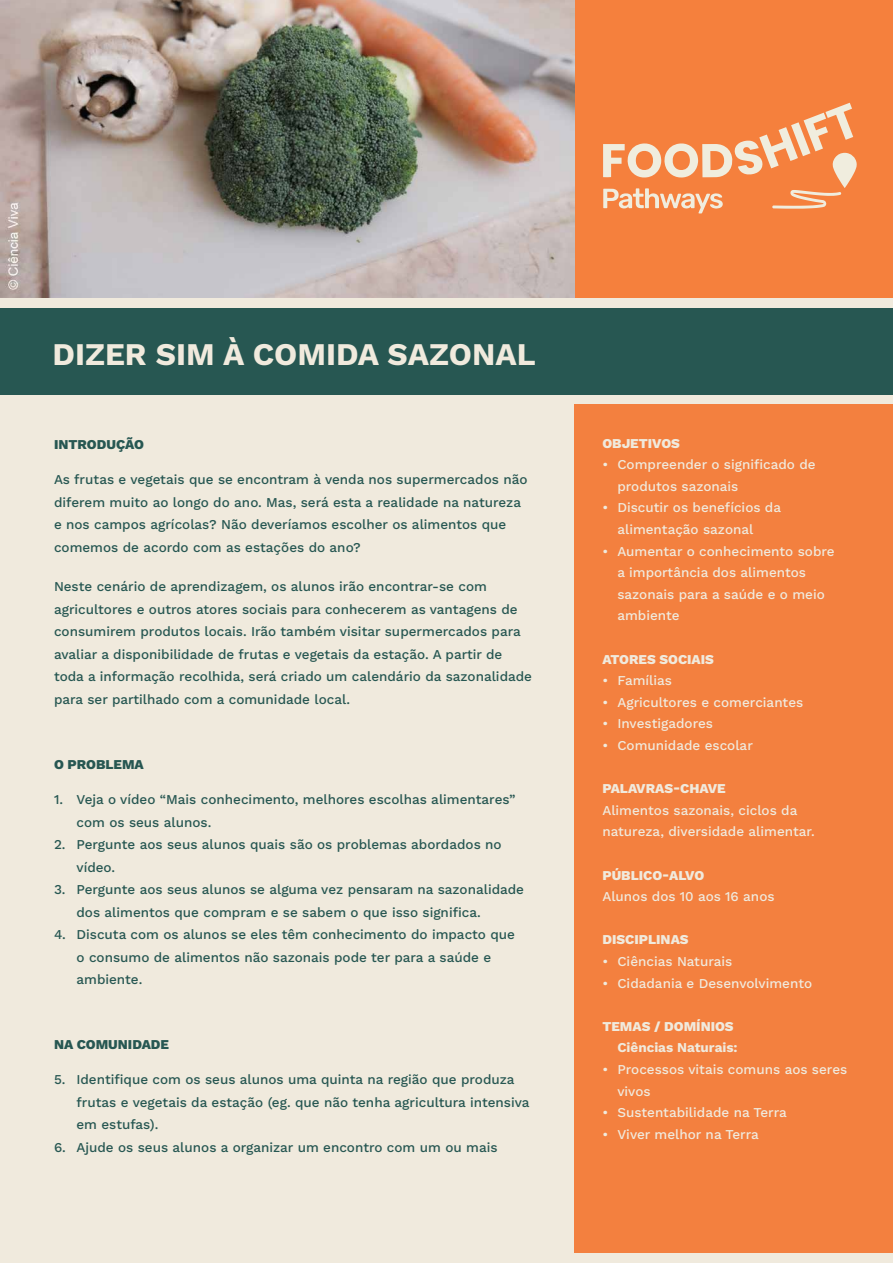
<style>
.page{position:relative;width:893px;height:1263px;background:#f0eadd}
.page>*{position:absolute;margin:0;border:0;box-sizing:border-box;transform-origin:0 0}
.t1{font:700 31.5px "Work Sans";color:#f0eadd}
.t2{font:500 13.5px/22.5px "Work Sans";color:#275752}
.t3{font:500 13.5px/21.6px "Work Sans";color:#f0eadd}
.t4{font:800 13.5px "Work Sans";color:#f0eadd}
.t5{font:800 13.5px "Work Sans";color:#275752}
.t6{font:700 13.5px "Work Sans";color:#f0eadd}
</style>
<div class="page">
<div style="left:0;top:308px;width:893px;height:86px;background:#275752"></div>
<div style="left:574px;top:404px;width:319px;height:848px;background:#f3803f"></div>
<div style="left:574px;top:0;width:319px;height:298px;background:#f5803d"></div>
<svg style="left:603px;top:103px;width:254px;height:111px"></svg>
<img style="left:0;top:0;width:574px;height:297px">
<h1 class="t1" style="left:52px;top:330px;width:485px">DIZER SIM À COMIDA SAZONAL</h1>
<p class="t5" style="left:54px;top:434px;width:91px">INTRODUÇÃO</p>
<p class="t2" style="left:54px;top:468px;width:475px">As frutas e vegetais que se encontram à venda nos supermercados não diferem muito ao longo do ano. Mas, será esta a realidade na natureza e nos campos agrícolas? Não deveríamos escolher os alimentos que comemos de acordo com as estações do ano?</p>
<p class="t2" style="left:54px;top:575px;width:480px">Neste cenário de aprendizagem, os alunos irão encontrar-se com agricultores e outros atores sociais para conhecerem as vantagens de consumirem produtos locais. Irão também visitar supermercados para avaliar a disponibilidade de frutas e vegetais da estação. A partir de toda a informação recolhida, será criado um calendário da sazonalidade para ser partilhado com a comunidade local.</p>
<p class="t5" style="left:54px;top:754px;width:91px">O PROBLEMA</p>
<p class="t2" style="left:77px;top:788px;width:441px;text-indent:-23px">1. Veja o vídeo “Mais conhecimento, melhores escolhas alimentares” com os seus alunos.</p>
<p class="t2" style="left:77px;top:833px;width:427px;text-indent:-23px">2. Pergunte aos seus alunos quais são os problemas abordados no vídeo.</p>
<p class="t2" style="left:77px;top:878px;width:449px;text-indent:-23px">3. Pergunte aos seus alunos se alguma vez pensaram na sazonalidade dos alimentos que compram e se sabem o que isso significa.</p>
<p class="t2" style="left:77px;top:923px;width:440px;text-indent:-23px">4. Discuta com os alunos se eles têm conhecimento do impacto que o consumo de alimentos não sazonais pode ter para a saúde e ambiente.</p>
<p class="t5" style="left:54px;top:1034px;width:117px">NA COMUNIDADE</p>
<p class="t2" style="left:77px;top:1068px;width:454px;text-indent:-23px">5. Identifique com os seus alunos uma quinta na região que produza frutas e vegetais da estação (eg. que não tenha agricultura intensiva em estufas).</p>
<p class="t2" style="left:54px;top:1135px;width:445px">6. Ajude os seus alunos a organizar um encontro com um ou mais</p>
<p class="t4" style="left:602px;top:433px;width:79px">OBJETIVOS</p>
<p class="t3" style="left:617px;top:453px;width:200px;text-indent:-15px">• Compreender o significado de produtos sazonais</p>
<p class="t3" style="left:617px;top:496px;width:165px;text-indent:-15px">• Discutir os benefícios da alimentação sazonal</p>
<p class="t3" style="left:617px;top:540px;width:219px;text-indent:-15px">• Aumentar o conhecimento sobre a importância dos alimentos sazonais para a saúde e o meio ambiente</p>
<p class="t4" style="left:602px;top:649px;width:113px">ATORES SOCIAIS</p>
<p class="t3" style="left:602px;top:669px;width:71px">• Famílias</p>
<p class="t3" style="left:602px;top:691px;width:202px">• Agricultores e comerciantes</p>
<p class="t3" style="left:602px;top:712px;width:112px">• Investigadores</p>
<p class="t3" style="left:602px;top:734px;width:152px">• Comunidade escolar</p>
<p class="t4" style="left:602px;top:778px;width:125px">PALAVRAS-CHAVE</p>
<p class="t3" style="left:602px;top:799px;width:214px">Alimentos sazonais, ciclos da natureza, diversidade alimentar.</p>
<p class="t4" style="left:602px;top:865px;width:103px">PÚBLICO-ALVO</p>
<p class="t3" style="left:602px;top:885px;width:174px">Alunos dos 10 aos 16 anos</p>
<p class="t4" style="left:602px;top:929px;width:88px">DISCIPLINAS</p>
<p class="t3" style="left:602px;top:950px;width:131px">• Ciências Naturais</p>
<p class="t3" style="left:602px;top:972px;width:211px">• Cidadania e Desenvolvimento</p>
<p class="t4" style="left:602px;top:1016px;width:133px">TEMAS / DOMÍNIOS</p>
<p class="t6" style="left:617px;top:1037px;width:122px">Ciências Naturais:</p>
<p class="t3" style="left:617px;top:1058px;width:231px;text-indent:-15px">• Processos vitais comuns aos seres vivos</p>
<p class="t3" style="left:602px;top:1101px;width:186px">• Sustentabilidade na Terra</p>
<p class="t3" style="left:602px;top:1123px;width:158px">• Viver melhor na Terra</p>
</div>
